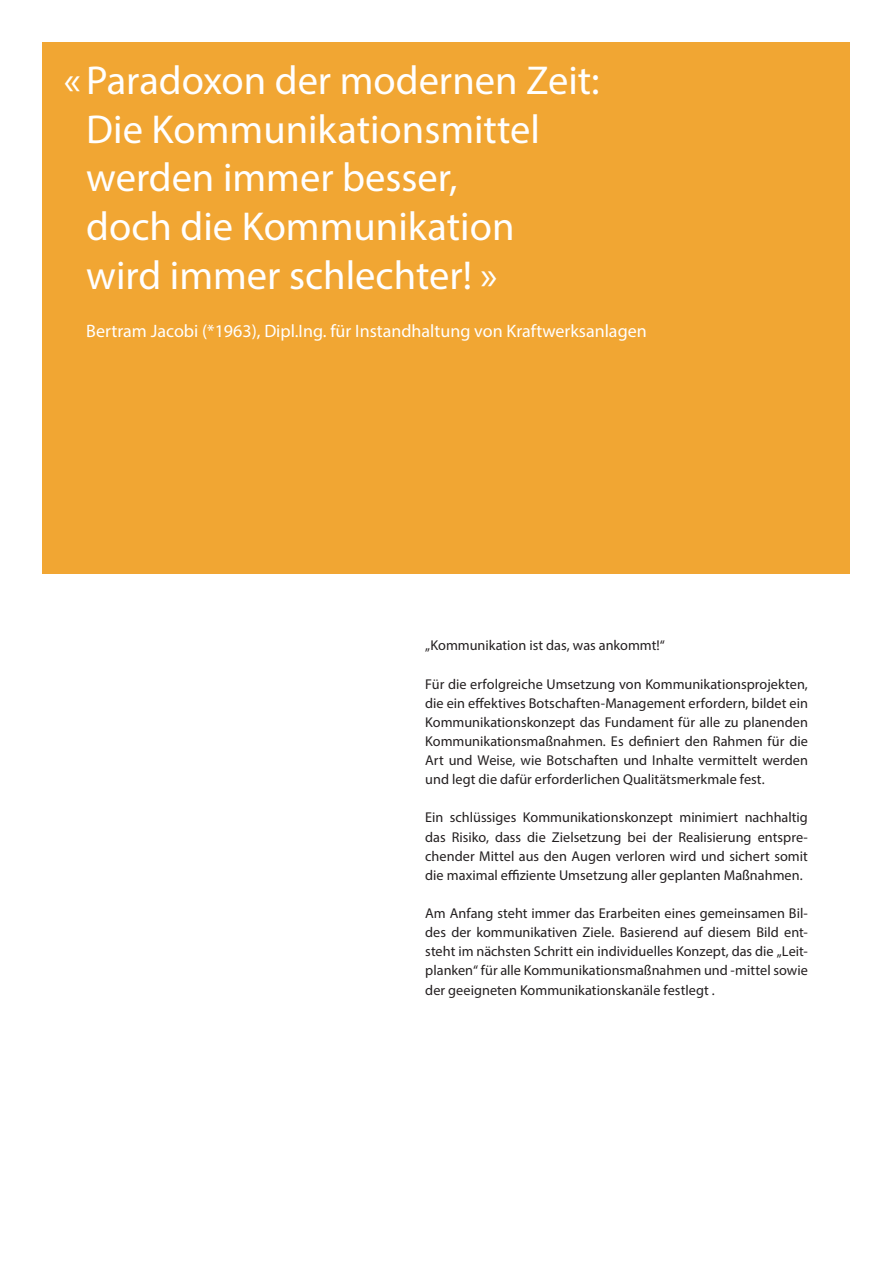
<style>
.page{position:relative;width:893px;height:1263px;background:#fff}
.page>*{position:absolute;margin:0;border:0;box-sizing:border-box;transform-origin:0 0}
.t1{font:40.5px/48.6px "Myriad Pro";color:#fff}
.t2{font:18px "Myriad Pro";color:#fff}
.t3{font:14.25px/19px "Myriad Pro";color:#231f20;text-align:justify}
</style>
<div class="page">
<div style="left:43px;top:43px;width:807px;height:531px;background:#f1a633"></div>
<h1 class="t1" style="left:86px;top:56px;width:515px;text-indent:-23px">« Paradoxon der modernen Zeit:<br>Die Kommunikationsmittel werden immer besser,<br>doch die Kommunikation<br>wird immer schlechter! »</h1>
<p class="t2" style="left:86px;top:320px;width:562px">Bertram Jacobi (*1963), Dipl.Ing. für Instandhaltung von Kraftwerksanlagen</p>
<p class="t3" style="left:425px;top:636px;width:241px">„Kommunikation ist das, was ankommt!“</p>
<p class="t3" style="left:425px;top:674px;width:384px">Für die erfolgreiche Umsetzung von Kommunikationsprojekten, die ein effektives Botschaften-Management erfordern, bildet ein Kommunikationskonzept das Fundament für alle zu planenden Kommunikationsmaßnahmen. Es definiert den Rahmen für die Art und Weise, wie Botschaften und Inhalte vermittelt werden und legt die dafür erforderlichen Qualitätsmerkmale fest.</p>
<p class="t3" style="left:425px;top:808px;width:384px">Ein schlüssiges Kommunikationskonzept minimiert nachhaltig das Risiko, dass die Zielsetzung bei der Realisierung entspre&shy;chender Mittel aus den Augen verloren wird und sichert somit die maximal effiziente Umsetzung aller geplanten Maßnahmen.</p>
<p class="t3" style="left:425px;top:903px;width:384px">Am Anfang steht immer das Erarbeiten eines gemeinsamen Bil&shy;des der kommunikativen Ziele. Basierend auf diesem Bild ent&shy;steht im nächsten Schritt ein individuelles Konzept, das die „Leit&shy;planken“ für alle Kommunikationsmaßnahmen und -mittel sowie der geeigneten Kommunikationskanäle festlegt .</p>
</div>
